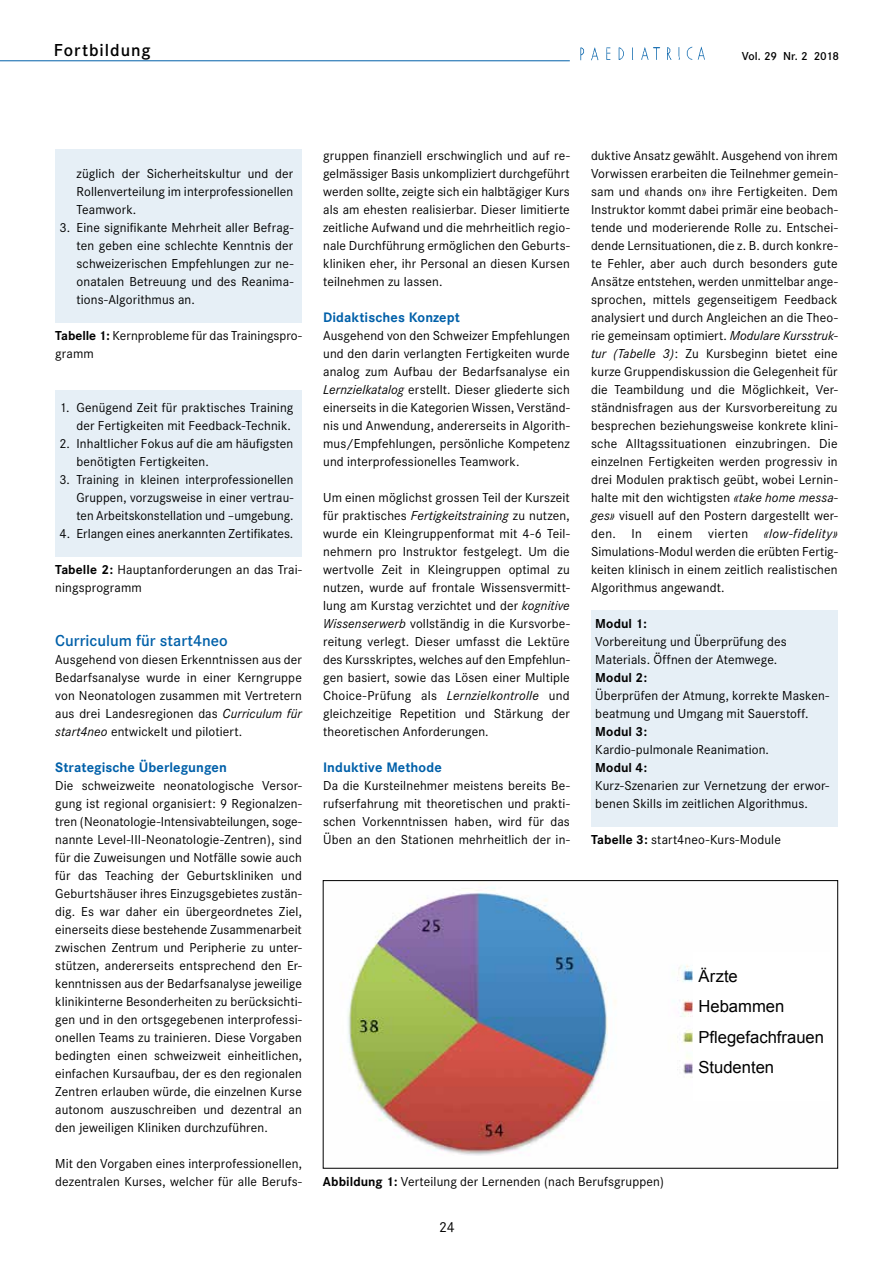
<style>
.page{position:relative;width:893px;height:1263px;background:#fff}
.page>*{position:absolute;margin:0;border:0;box-sizing:border-box;transform-origin:0 0}
.t1{font:600 18px "Corporate S";letter-spacing:.055em;color:#000}
.t2{font:16.65px/30px "Arial";color:#000}
.t3{font:600 16.5px "Corporate S";color:#0060a9}
.t4{font:15px "Corporate S";color:#000}
.t5{font:13.5px/18px "Corporate S";letter-spacing:.01em;color:#000;text-align:justify}
.t6{font:700 13.5px "Corporate SBQ";letter-spacing:.005em;color:#0060a9}
.t7{font:700 13.5px "Corporate S";letter-spacing:.005em;color:#000}
.t8{font:600 12px "Corporate S";letter-spacing:-.015em;color:#000}
.s1{font-weight:700}
.s2{font-style:italic}
</style>
<div class="page">
<hr style="left:0;top:60px;width:570px;height:1px;background:#0060a9">
<img style="left:580px;top:47px;width:125px;height:14px">
<div style="left:55px;top:149px;width:247px;height:173px;background:#e6eff6"></div>
<div style="left:591px;top:610px;width:247px;height:216px;background:#e6eff6"></div>
<div style="left:55px;top:390px;width:247px;height:166px;background:#e6eff6"></div>
<img style="left:348px;top:887px;width:345px;height:269px">
<div style="left:323px;top:880px;width:515px;height:288px;border:1px solid #000"></div>
<h1 class="t1" style="left:54px;top:39px;width:98px">Fortbildung</h1>
<p class="t8" style="left:742px;top:49px;width:99px">Vol. 29 Nr. 2 2018</p>
<p class="t5" style="left:77px;top:165px;width:218px">züglich der Sicherheitskultur und der Rollenverteilung im interprofessionellen Teamwork.</p>
<p class="t5" style="left:77px;top:219px;width:218px;text-indent:-17px">3. Eine signifikante Mehrheit aller Befrag&shy;ten geben eine schlechte Kenntnis der schweizerischen Empfehlungen zur ne&shy;onatalen Betreuung und des Reanima&shy;tions-Algorithmus an.</p>
<p class="t5" style="left:55px;top:327px;width:248px"><span class="s1">Tabelle 1:</span> Kernprobleme für das Trainingspro&shy;gramm</p>
<p class="t5" style="left:60px;top:399px;width:235px;text-align:right">1. Genügend Zeit für praktisches Training der Fertigkeiten mit Feedback-Technik.</p>
<p class="t5" style="left:77px;top:435px;width:218px;text-indent:-17px">2. Inhaltlicher Fokus auf die am häufigsten benötigten Fertigkeiten.</p>
<p class="t5" style="left:77px;top:471px;width:218px;text-indent:-17px">3. Training in kleinen interprofessionellen Gruppen, vorzugsweise in einer vertrau&shy;ten Arbeitskonstellation und –umgebung.</p>
<p class="t5" style="left:60px;top:525px;width:235px">4. Erlangen eines anerkannten Zertifikates.</p>
<p class="t5" style="left:55px;top:561px;width:248px"><span class="s1">Tabelle 2:</span> Hauptanforderungen an das Trai&shy;ningsprogramm</p>
<p class="t3" style="left:55px;top:631px;width:174px">Curriculum für start4neo</p>
<p class="t5" style="left:55px;top:651px;width:248px">Ausgehend von diesen Erkenntnissen aus der Bedarfsanalyse wurde in einer Kerngruppe von Neonatologen zusammen mit Vertretern aus drei Landesregionen das <span class="s2">Curriculum für start4neo</span> entwickelt und pilotiert.</p>
<p class="t6" style="left:55px;top:759px;width:173px">Strategische Überlegungen</p>
<p class="t5" style="left:55px;top:777px;width:248px">Die schweizweite neonatologische Versor&shy;gung ist regional organisiert: 9 Regionalzen&shy;tren (Neonatologie-Intensivabteilungen, soge&shy;nannte Level-III-Neonatologie-Zentren), sind für die Zuweisungen und Notfälle sowie auch für das Teaching der Geburtskliniken und Geburtshäuser ihres Einzugsgebietes zustän&shy;dig. Es war daher ein übergeordnetes Ziel, einerseits diese bestehende Zusammenarbeit zwischen Zentrum und Peripherie zu unter&shy;stützen, andererseits entsprechend den Er&shy;kenntnissen aus der Bedarfsanalyse jeweilige klinikinterne Besonderheiten zu berücksichti&shy;gen und in den ortsgegebenen interprofessi&shy;onellen Teams zu trainieren. Diese Vorgaben bedingten einen schweizweit einheitlichen, einfachen Kursaufbau, der es den regionalen Zentren erlauben würde, die einzelnen Kurse autonom auszuschreiben und dezentral an den jeweiligen Kliniken durchzuführen.</p>
<p class="t5" style="left:55px;top:1155px;width:248px">Mit den Vorgaben eines interprofessionellen, dezentralen Kurses, welcher für alle Berufs-</p>
<p class="t5" style="left:323px;top:147px;width:248px">gruppen finanziell erschwinglich und auf re&shy;gelmässiger Basis unkompliziert durchgeführt werden sollte, zeigte sich ein halbtägiger Kurs als am ehesten realisierbar. Dieser limitierte zeitliche Aufwand und die mehrheitlich regio&shy;nale Durchführung ermöglichen den Geburts&shy;kliniken eher, ihr Personal an diesen Kursen teilnehmen zu lassen.</p>
<p class="t6" style="left:323px;top:309px;width:138px">Didaktisches Konzept</p>
<p class="t5" style="left:323px;top:327px;width:248px">Ausgehend von den Schweizer Empfehlungen und den darin verlangten Fertigkeiten wurde analog zum Aufbau der Bedarfsanalyse ein <span class="s2">Lernzielkatalog</span> erstellt. Dieser gliederte sich einerseits in die Kategorien Wissen, Verständ&shy;nis und Anwendung, andererseits in Algorith&shy;mus/Empfehlungen, persönliche Kompetenz und interprofessionelles Teamwork.</p>
<p class="t5" style="left:323px;top:489px;width:248px">Um einen möglichst grossen Teil der Kurszeit für praktisches <span class="s2">Fertigkeitstraining</span> zu nutzen, wurde ein Kleingruppenformat mit 4-6 Teil&shy;nehmern pro Instruktor festgelegt. Um die wertvolle Zeit in Kleingruppen optimal zu nutzen, wurde auf frontale Wissensvermitt&shy;lung am Kurstag verzichtet und der <span class="s2">kognitive Wissenserwerb</span> vollständig in die Kursvorbe&shy;reitung verlegt. Dieser umfasst die Lektüre des Kursskriptes, welches auf den Empfehlun&shy;gen basiert, sowie das Lösen einer Multiple Choice-Prüfung als <span class="s2">Lernzielkontrolle</span> und gleichzeitige Repetition und Stärkung der theoretischen Anforderungen.</p>
<p class="t6" style="left:323px;top:759px;width:120px">Induktive Methode</p>
<p class="t5" style="left:323px;top:777px;width:248px">Da die Kursteilnehmer meistens bereits Be&shy;rufserfahrung mit theoretischen und prakti&shy;schen Vorkenntnissen haben, wird für das Üben an den Stationen mehrheitlich der in-</p>
<p class="t5" style="left:591px;top:147px;width:248px">duktive Ansatz gewählt. Ausgehend von ihrem Vorwissen erarbeiten die Teilnehmer gemein&shy;sam und «hands on» ihre Fertigkeiten. Dem Instruktor kommt dabei primär eine beobach&shy;tende und moderierende Rolle zu. Entschei&shy;dende Lernsituationen, die z. B. durch konkre&shy;te Fehler, aber auch durch besonders gute Ansätze entstehen, werden unmittelbar ange&shy;sprochen, mittels gegenseitigem Feedback analysiert und durch Angleichen an die Theo&shy;rie gemeinsam optimiert. <span class="s2">Modulare Kursstruk&shy;tur (Tabelle 3)</span>: Zu Kursbeginn bietet eine kurze Gruppendiskussion die Gelegenheit für die Teambildung und die Möglichkeit, Ver&shy;ständnisfragen aus der Kursvorbereitung zu besprechen beziehungsweise konkrete klini&shy;sche Alltagssituationen einzubringen. Die einzelnen Fertigkeiten werden progressiv in drei Modulen praktisch geübt, wobei Lernin&shy;halte mit den wichtigsten <span class="s2">«take home messa&shy;ges»</span> visuell auf den Postern dargestellt wer&shy;den. In einem vierten <span class="s2">«low-fidelity» </span>Simulations-Modul werden die erübten Fertig&shy;keiten klinisch in einem zeitlich realistischen Algorithmus angewandt.</p>
<p class="t7" style="left:595px;top:616px;width:53px">Modul 1:</p>
<p class="t5" style="left:595px;top:633px;width:193px">Vorbereitung und Überprüfung des<br>Materials. Öffnen der Atemwege.</p>
<p class="t7" style="left:595px;top:670px;width:53px">Modul 2:</p>
<p class="t5" style="left:595px;top:687px;width:235px">Überprüfen der Atmung, korrekte Masken&shy;beatmung und Umgang mit Sauerstoff.</p>
<p class="t7" style="left:595px;top:724px;width:53px">Modul 3:</p>
<p class="t5" style="left:595px;top:741px;width:175px">Kardio-pulmonale Reanimation.</p>
<p class="t7" style="left:595px;top:760px;width:53px">Modul 4:</p>
<p class="t5" style="left:595px;top:777px;width:235px">Kurz-Szenarien zur Vernetzung der erwor&shy;benen Skills im zeitlichen Algorithmus.</p>
<p class="t5" style="left:591px;top:831px;width:191px"><span class="s1">Tabelle 3:</span> start4neo-Kurs-Module</p>
<p class="t2" style="left:698px;top:961px;width:87px">Ärzte<br>Hebammen</p>
<p class="t2" style="left:698px;top:1022px;width:127px">Pflegefachfrauen<br>Studenten</p>
<p class="t5" style="left:323px;top:1173px;width:343px"><span class="s1">Abbildung 1:</span> Verteilung der Lernenden (nach Berufsgruppen)</p>
<p class="t4" style="left:439px;top:1219px;width:17px">24</p>
</div>
